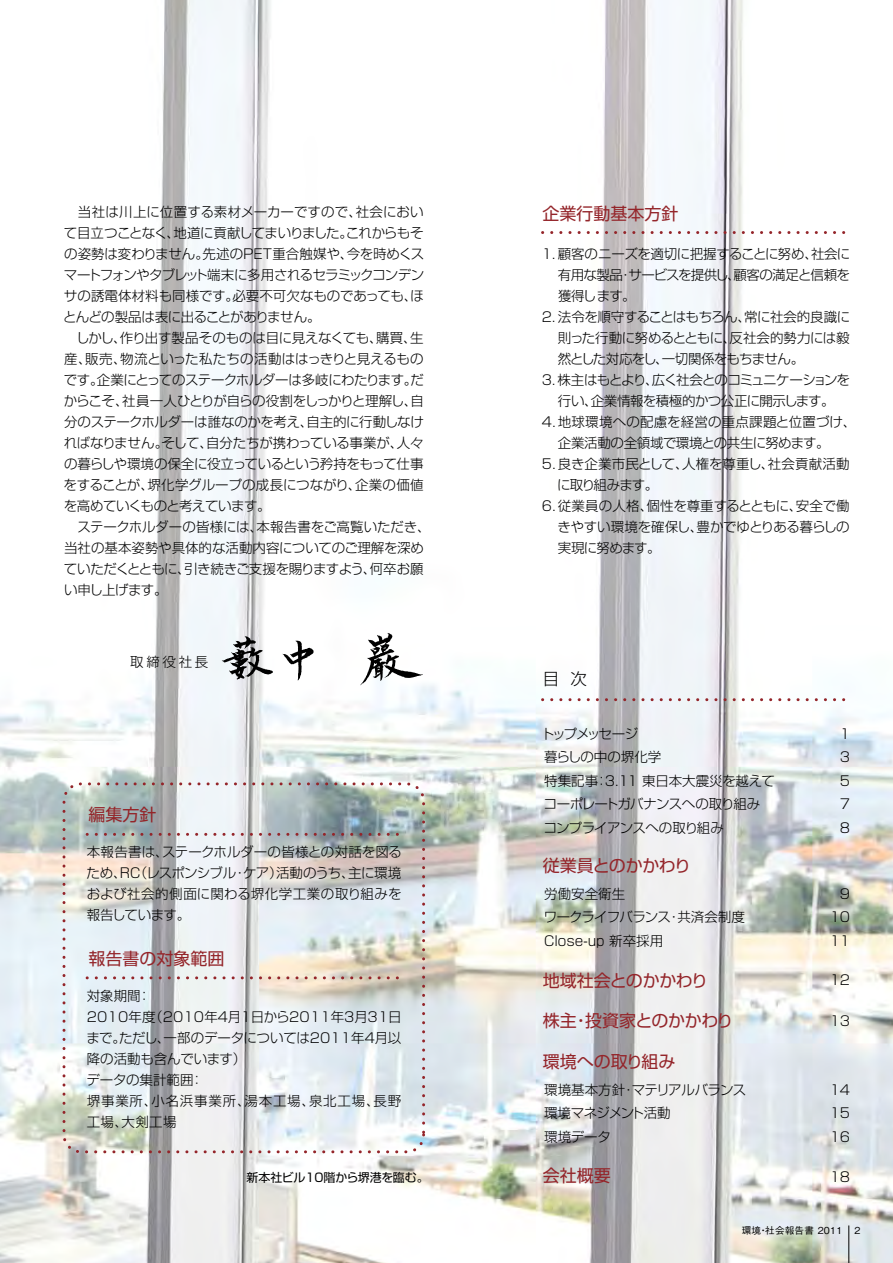
<style>
.page{position:relative;width:893px;height:1263px;background:#fff}
.page>*{position:absolute;margin:0;border:0;box-sizing:border-box;transform-origin:0 0}
.t1{font:16.95px "Shin Go Pro Regular 90 pv RKSJ H";color:#94252a}
.t2{font:16.95px "Shin Go Pro Regular 90 pv RKSJ H";letter-spacing:-.02em;color:#94252a}
.t3{font:16.5px "Shin Go Pro Light 90 pv RKSJ H";color:#000}
.t4{font:13.5px/21px "Shin Go Pro Light 90 pv RKSJ H";letter-spacing:-.02em;color:#000;text-align:justify}
.t5{font:13.5px/21px "Shin Go Pro Light 90 pv RKSJ H";color:#000}
.t6{font:13.5px "Shin Go Pro Light 90 pv RKSJ H";letter-spacing:-.04em;color:#000}
.t7{font:13.5px "Shin Go Pro Light 90 pv RKSJ H";letter-spacing:-.075em;color:#000}
.t8{font:13.5px "Shin Go Pro Light 90 pv RKSJ H";letter-spacing:.01em;color:#000}
.t9{font:13.5px "Shin Go Pro Light 90 pv RKSJ H";letter-spacing:-.045em;color:#000}
.t10{font:13.5px "Shin Go Pro Light 90 pv RKSJ H";letter-spacing:.015em;color:#000}
.t11{font:13.5px "Shin Go Pro Light 90 pv RKSJ H";letter-spacing:-.055em;color:#000}
.t12{font:13.5px "Shin Go Pro Light 90 pv RKSJ H";letter-spacing:-.07em;color:#000}
.t13{font:13.5px "Shin Go Pro Light 90 pv RKSJ H";letter-spacing:-.06em;color:#000}
.t14{font:12px "Shin Go Pro Regular 90 pv RKSJ H";letter-spacing:-.005em;color:#000}
.t15{font:9.6px "Gothic BBB Pro Medium 90 pv RKSJ H";letter-spacing:.025em;color:#000}
</style>
<div class="page">
<img style="left:0;top:0;width:892px;height:1263px">
<hr style="left:848px;top:1225px;width:1px;height:38px;background:#000">
<div style="left:63px;top:782px;width:362px;height:371px;border:3px dashed #94252a;border-radius:17px"></div>
<svg style="left:87px;top:976px;width:317px;height:3px"></svg>
<svg style="left:87px;top:833px;width:317px;height:3px"></svg>
<svg style="left:222px;top:633px;width:201px;height:52px"></svg>
<svg style="left:543px;top:231px;width:309px;height:3px"></svg>
<svg style="left:543px;top:698px;width:309px;height:3px"></svg>
<p class="t4" style="left:63px;top:200px;width:362px;text-indent:15px">当社は川上に位置する素材メーカーですので、社会において目立つことなく、地道に貢献してまいりました。これからもその姿勢は変わりません。先述のPET重合触媒や、今を時めくスマートフォンやタブレット端末に多用されるセラミックコンデンサの誘電体材料も同様です。必要不可欠なものであっても、ほとんどの製品は表に出ることがありません。</p>
<p class="t4" style="left:64px;top:326px;width:362px;text-indent:13px">しかし、作り出す製品そのものは目に見えなくても、購買、生産、販売、物流といった私たちの活動ははっきりと見えるものです。企業にとってのステークホルダーは多岐にわたります。だからこそ、社員一人ひとりが自らの役割をしっかりと理解し、自分のステークホルダーは誰なのかを考え、自主的に行動しなければなりません。そして、自分たちが携わっている事業が、人々の暮らしや環境の保全に役立っているという矜持をもって仕事をすることが、堺化学グループの成長につながり、企業の価値を高めていくものと考えています。</p>
<p class="t4" style="left:64px;top:515px;width:368px;text-align:left;text-indent:14px">ステークホルダーの皆様には、本報告書をご高覧いただき、当社の基本姿勢や具体的な活動内容についてのご理解を深めていただくとともに、引き続きご支援を賜りますよう、何卒お願い申し上げます。</p>
<p class="t4" style="left:130px;top:649px;width:80px">取締役社長</p>
<p class="t1" style="left:542px;top:199px;width:138px">企業行動基本方針</p>
<p class="t4" style="left:540px;top:241px;width:311px">１．顧客のニーズを適切に把握することに努め、社会に</p>
<p class="t9" style="left:558px;top:264px;width:294px">有用な製品・サービスを提供し、顧客の満足と信頼を</p>
<p class="t4" style="left:558px;top:283px;width:79px">獲得します。</p>
<p class="t6" style="left:540px;top:306px;width:311px">２．法令を順守することはもちろん、常に社会的良識に</p>
<p class="t4" style="left:558px;top:325px;width:293px">則った行動に努めるとともに、反社会的勢力には毅</p>
<p class="t11" style="left:558px;top:348px;width:248px">然とした対応をし、一切関係をもちません。</p>
<p class="t7" style="left:540px;top:369px;width:311px">３．株主はもとより、広く社会とのコミュニケーションを</p>
<p class="t6" style="left:558px;top:390px;width:278px">行い、企業情報を積極的かつ公正に開示します。</p>
<p class="t10" style="left:540px;top:411px;width:318px">４．地球環境への配慮を経営の重点課題と位置づけ、</p>
<p class="t4" style="left:558px;top:431px;width:273px">企業活動の全領域で環境との共生に努めます。</p>
<p class="t8" style="left:540px;top:453px;width:311px">５．良き企業市民として、人権を尊重し、社会貢献活動</p>
<p class="t12" style="left:557px;top:474px;width:103px">に取り組みます。</p>
<p class="t4" style="left:540px;top:494px;width:311px">６．従業員の人格、個性を尊重するとともに、安全で働</p>
<p class="t4" style="left:557px;top:515px;width:294px">きやすい環境を確保し、豊かでゆとりある暮らしの</p>
<p class="t13" style="left:558px;top:537px;width:104px">実現に努めます。</p>
<p class="t3" style="left:543px;top:665px;width:45px">目 次</p>
<p class="t1" style="left:88px;top:801px;width:70px">編集方針</p>
<p class="t4" style="left:87px;top:840px;width:317px">本報告書は、ステークホルダーの皆様との対話を図るため、RC（レスポンシブル・ケア）活動のうち、主に環境および社会的側面に関わる堺化学工業の取り組みを報告しています。</p>
<p class="t1" style="left:88px;top:945px;width:138px">報告書の対象範囲</p>
<p class="t5" style="left:86px;top:984px;width:317px">対象期間：<br>2010年度（2010年４月１日から2011年３月31日まで。ただし、一部のデータについては2011年４月以降の活動も含んでいます）<br>データの集計範囲：<br>堺事業所、小名浜事業所、湯本工場、泉北工場、長野工場、大剣工場</p>
<p class="t4" style="left:541px;top:720px;width:235px;line-height:23.4px;text-align:left">トップメッセージ<br>暮らしの中の堺化学<br>特集記事：3.11 東日本大震災を越えてコーポレートガバナンスへの取り組み<br>コンプライアンスへの取り組み</p>
<p class="t2" style="left:543px;top:852px;width:150px">従業員とのかかわり</p>
<p class="t5" style="left:544px;top:880px;width:203px;line-height:23.4px">労働安全衛生<br>ワークライフバランス・共済会制度<br>Close-up 新卒採用</p>
<p class="t2" style="left:543px;top:966px;width:167px">地域社会とのかかわり</p>
<p class="t2" style="left:543px;top:1007px;width:192px">株主・投資家とのかかわり</p>
<p class="t1" style="left:543px;top:1048px;width:134px">環境への取り組み</p>
<p class="t4" style="left:544px;top:1076px;width:204px;line-height:23.4px;text-align:left">環境基本方針・マテリアルバランス環境マネジメント活動<br>環境データ</p>
<p class="t14" style="left:247px;top:1168px;width:184px">新本社ビル10階から堺港を臨む。</p>
<p class="t1" style="left:543px;top:1161px;width:70px">会社概要</p>
<p class="t4" style="left:840px;top:720px;width:12px;line-height:23.4px">1<br>3<br>5<br>7<br>8</p>
<p class="t4" style="left:830px;top:880px;width:22px;line-height:23.4px;text-indent:10px">9<br>10<br>11</p>
<p class="t4" style="left:830px;top:968px;width:22px">12</p>
<p class="t4" style="left:830px;top:1009px;width:22px">13</p>
<p class="t4" style="left:830px;top:1076px;width:22px;line-height:23.4px">14<br>15<br>16</p>
<p class="t4" style="left:830px;top:1165px;width:22px">18</p>
<p class="t15" style="left:742px;top:1222px;width:102px">環境・社会報告書 2011</p>
<p class="t15" style="left:855px;top:1222px;width:8px">2</p>
</div>
